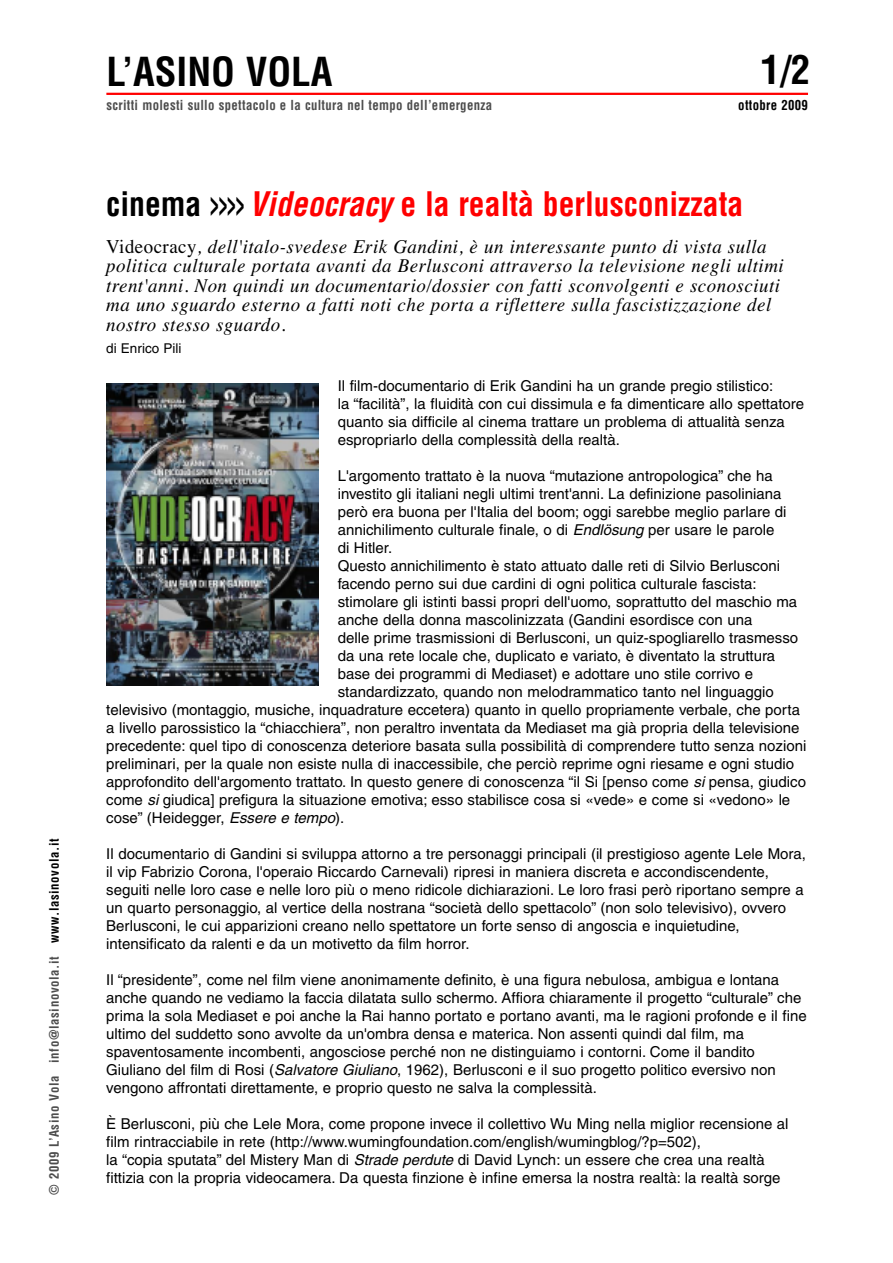
<style>
.page{position:relative;width:893px;height:1263px;background:#fff}
.page>*{position:absolute;margin:0;border:0;box-sizing:border-box;transform-origin:0 0}
.t1{font:700 condensed 39px "Helvetica";color:#000}
.t2{font:700 condensed 33px "Helvetica";color:#f00;scale:.96 1}
.t3{font:italic 19.5px/19.5px "Times";letter-spacing:.025em;color:#000}
.t4{font:15px/18px "Helvetica";color:#000}
.t5{font:700 condensed 13.5px "Helvetica";letter-spacing:.025em;color:#4d4d4d;scale:.95 1}
.t6{font:13.5px "Helvetica";color:#000}
.t7{font:700 condensed 13.5px "Helvetica";letter-spacing:.025em;color:#000;scale:.95 1}
.t8{font:700 condensed 12.75px "Helvetica";letter-spacing:.05em;color:#4d4d4d}
.s1{color:#000}
.s2{font-size:34.5px;color:#000}
.s3{font-style:italic}
.s4{font-style:normal}
</style>
<div class="page">
<hr style="left:106px;top:93px;width:702px;height:2px;background:#f00">
<img style="left:106px;top:383px;width:213px;height:302px">
<p class="t8" style="left:47px;top:1195px;width:358px;rotate:-90deg">© 2009 L’Asino Vola info@lasinovola.it <span class="s1">www.lasinovola.it</span></p>
<h1 class="t1" style="left:106px;top:49px;width:228px">L’ASINO VOLA</h1>
<h1 class="t1" style="left:760px;top:48px;width:51px">1/2</h1>
<p class="t5" style="left:106px;top:98px;width:408px">scritti molesti sullo spettacolo e la cultura nel tempo dell’emergenza</p>
<p class="t7" style="left:738px;top:98px;width:75px">ottobre 2009</p>
<h2 class="t2" style="left:106px;top:185px;width:665px"><span class="s1">cinema</span> <span class="s2">&gt;&gt;&gt;&gt;</span> <span class="s3">Videocracy</span> e la realtà berlusconizzata</h2>
<p class="t3" style="left:106px;top:236px;width:679px"><span class="s4">Videocracy</span>, dell'italo-svedese Erik Gandini, è un interessante punto di vista sulla politica culturale portata avanti da Berlusconi attraverso la televisione negli ultimi trent'anni. Non quindi un documentario/dossier con fatti sconvolgenti e sconosciuti ma uno sguardo esterno a fatti noti che porta a riflettere sulla fascistizzazione del nostro stesso sguardo.</p>
<p class="t6" style="left:106px;top:343px;width:77px">di Enrico Pili</p>
<p class="t4" style="left:338px;top:378px;width:468px">Il film-documentario di Erik Gandini ha un grande pregio stilistico:<br>la “facilità”, la fluidità con cui dissimula e fa dimenticare allo spettatore quanto sia difficile al cinema trattare un problema di attualità senza espropriarlo della complessità della realtà.</p>
<p class="t4" style="left:338px;top:468px;width:437px">L'argomento trattato è la nuova “mutazione antropologica” che ha</p>
<p class="t4" style="left:338px;top:486px;width:445px">investito gli italiani negli ultimi trent'anni. La definizione pasoliniana</p>
<p class="t4" style="left:338px;top:504px;width:450px">però era buona per l'Italia del boom; oggi sarebbe meglio parlare di</p>
<p class="t4" style="left:338px;top:522px;width:438px">annichilimento culturale finale, o di <span class="s3">Endlösung</span>per usare le parole</p>
<p class="t4" style="left:338px;top:540px;width:56px">di Hitler.</p>
<p class="t4" style="left:338px;top:558px;width:444px">Questo annichilimento è stato attuato dalle reti di Silvio Berlusconi</p>
<p class="t4" style="left:338px;top:576px;width:421px">facendo perno sui due cardini di ogni politica culturale fascista:</p>
<p class="t4" style="left:338px;top:594px;width:461px">stimolare gli istinti bassi propri dell'uomo, soprattutto del maschio ma</p>
<p class="t4" style="left:338px;top:612px;width:416px">anche della donna mascolinizzata (Gandini esordisce con una</p>
<p class="t4" style="left:338px;top:630px;width:462px">delle prime trasmissioni di Berlusconi, un quiz-spogliarello trasmesso</p>
<p class="t4" style="left:338px;top:648px;width:439px">da una rete locale che, duplicato e variato, è diventato la struttura</p>
<p class="t4" style="left:338px;top:666px;width:417px">base dei programmi di Mediaset) e adottare uno stile corrivo e</p>
<p class="t4" style="left:338px;top:684px;width:438px">standardizzato, quando non melodrammatico tanto nel linguaggio</p>
<p class="t4" style="left:106px;top:702px;width:695px">televisivo (montaggio, musiche, inquadrature eccetera) quanto in quello propriamente verbale, che porta</p>
<p class="t4" style="left:106px;top:720px;width:695px">a livello parossistico la “chiacchiera”, non peraltro inventata da Mediaset ma già propria della televisione</p>
<p class="t4" style="left:106px;top:738px;width:702px">precedente: quel tipo di conoscenza deteriore basata sulla possibilità di comprendere tutto senza nozioni</p>
<p class="t4" style="left:106px;top:756px;width:689px">preliminari, per la quale non esiste nulla di inaccessibile, che perciò reprime ogni riesame e ogni studio</p>
<p class="t4" style="left:106px;top:774px;width:701px">approfondito dell'argomento trattato. In questo genere di conoscenza “il Si [penso come <span class="s3">si</span>pensa, giudico</p>
<p class="t4" style="left:106px;top:792px;width:685px">come <span class="s3">si</span>giudica] prefigura la situazione emotiva; esso stabilisce cosa si «vede» e come si «vedono» le</p>
<p class="t4" style="left:106px;top:810px;width:239px">cose” (Heidegger, <span class="s3">Essereetempo</span>).</p>
<p class="t4" style="left:106px;top:846px;width:701px">Il documentario di Gandini si sviluppa attorno a tre personaggi principali (il prestigioso agente Lele Mora, il vip Fabrizio Corona, l'operaio Riccardo Carnevali) ripresi in maniera discreta e accondiscendente, seguiti nelle loro case e nelle loro più o meno ridicole dichiarazioni. Le loro frasi però riportano sempre a un quarto personaggio, al vertice della nostrana “società dello spettacolo” (non solo televisivo), ovvero Berlusconi, le cui apparizioni creano nello spettatore un forte senso di angoscia e inquietudine, intensificato da ralenti e da un motivetto da film horror.</p>
<p class="t4" style="left:106px;top:972px;width:702px">Il “presidente”, come nel film viene anonimamente definito, è una figura nebulosa, ambigua e lontana anche quando ne vediamo la faccia dilatata sullo schermo. Affiora chiaramente il progetto “culturale” che prima la sola Mediaset e poi anche la Rai hanno portato e portano avanti, ma le ragioni profonde e il fine ultimo del suddetto sono avvolte da un'ombra densa e materica. Non assenti quindi dal film, ma spaventosamente incombenti, angosciose perché non ne distinguiamo i contorni. Come il bandito Giuliano del film di Rosi (<span class="s3">SalvatoreGiuliano</span>, 1962), Berlusconi e il suo progetto politico eversivo non vengono affrontati direttamente, e proprio questo ne salva la complessità.</p>
<p class="t4" style="left:106px;top:1116px;width:684px">È Berlusconi, più che Lele Mora, come propone invece il collettivo Wu Ming nella miglior recensione al film rintracciabile in rete (http://www.wumingfoundation.com/english/wumingblog/?p=502),<br>la “copia sputata” del Mistery Man di <span class="s3">Stradeperdute</span>di David Lynch: un essere che crea una realtà fittizia con la propria videocamera. Da questa finzione è infine emersa la nostra realtà: la realtà sorge</p>
</div>
